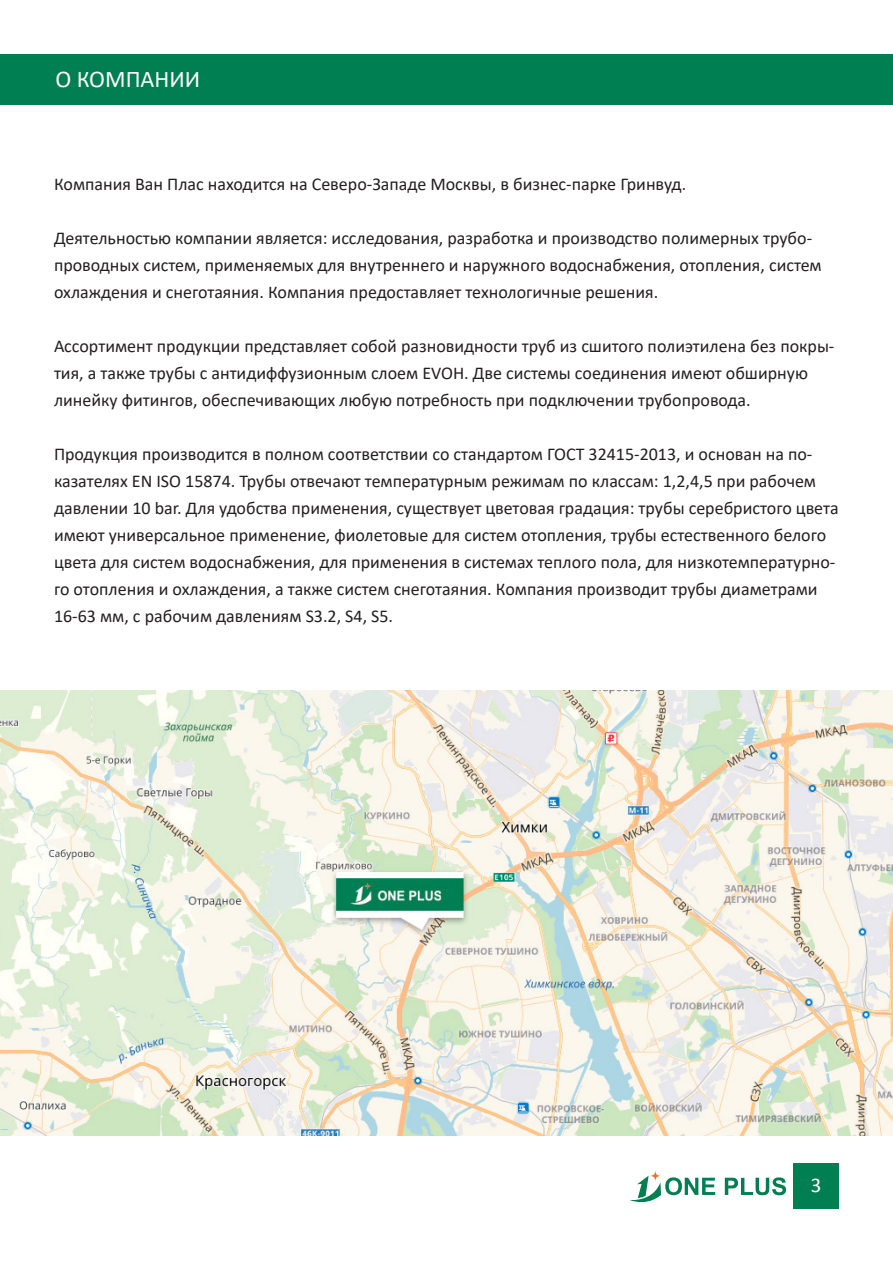
<style>
.page{position:relative;width:893px;height:1263px;background:#fff}
.page>*{position:absolute;margin:0;border:0;box-sizing:border-box;transform-origin:0 0}
.t1{font:24px "Calibri";color:#fff}
.t2{font:21px "Calibri";color:#fff}
.Калибри{font:18px/27px "Calibri";color:#231f20}
</style>
<div class="page">
<div style="left:793px;top:1163px;width:46px;height:46px;background:#007f52"></div>
<svg style="left:630px;top:1171px;width:85px;height:32px"></svg>
<svg style="left:725px;top:1177px;width:61px;height:18px"></svg>
<div style="left:0;top:54px;width:893px;height:51px;background:#007f52"></div>
<img style="left:0;top:690px;width:893px;height:445px">
<p class="t1" style="left:56px;top:62px;width:146px">О КОМПАНИИ</p>
<p class="Калибри" style="left:54px;top:170px;width:634px">Компания Ван Плас находится на Северо-Западе Москвы, в бизнес-парке Гринвуд.</p>
<p class="Калибри" style="left:54px;top:224px;width:769px">Деятельностью компании является: исследования, разработка и производство полимерных трубо&shy;проводных систем, применяемых для внутреннего и наружного водоснабжения, отопления, систем охлаждения и снеготаяния. Компания предоставляет технологичные решения.</p>
<p class="Калибри" style="left:54px;top:332px;width:782px">Ассортимент продукции представляет собой разновидности труб из сшитого полиэтилена без покры&shy;тия, а также трубы с антидиффузионным слоем EVOH. Две системы соединения имеют обширную линейку фитингов, обеспечивающих любую потребность при подключении трубопровода.</p>
<p class="Калибри" style="left:54px;top:440px;width:786px">Продукция производится в полном соответствии со стандартом ГОСТ 32415-2013, и основан на по&shy;казателях EN ISO 15874. Трубы отвечают температурным режимам по классам: 1,2,4,5 при рабочем давлении 10 bar. Для удобства применения, существует цветовая градация: трубы серебристого цвета имеют универсальное применение, фиолетовые для систем отопления, трубы естественного белого цвета для систем водоснабжения, для применения в системах теплого пола, для низкотемпературно&shy;го отопления и охлаждения, а также систем снеготаяния. Компания производит трубы диаметрами 16-63 мм, с рабочим давлениям S3.2, S4, S5.</p>
<p class="t2" style="left:811px;top:1170px;width:12px">3</p>
</div>
